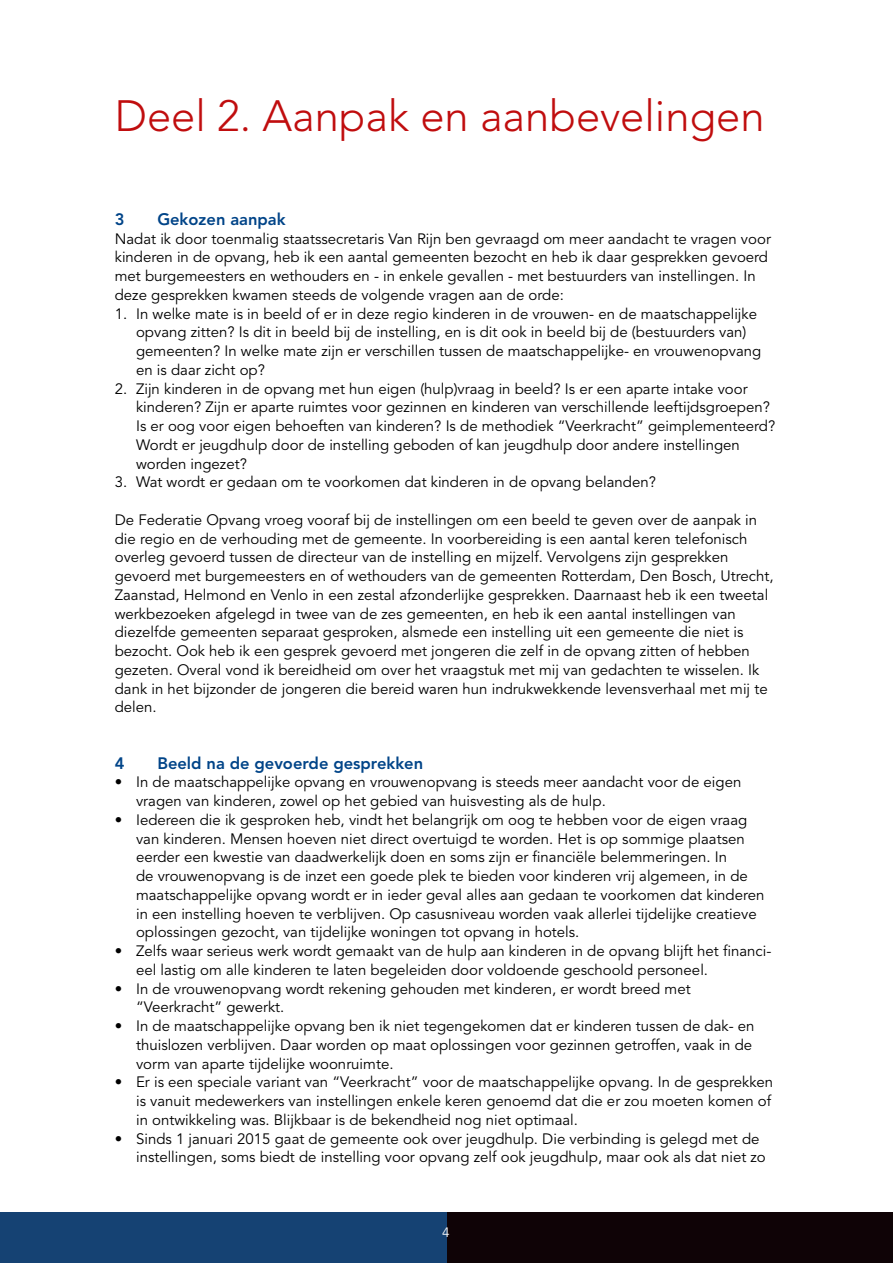
<style>
.page{position:relative;width:893px;height:1263px;background:#fff}
.page>*{position:absolute;margin:0;border:0;box-sizing:border-box;transform-origin:0 0}
.t1{font:300 43.5px "Avenir LT Std";color:#c00d0e}
.t2{font:800 16.5px "Avenir LT Std";color:#048}
.t3{font:15px/18.8px "Avenir LT Std";color:#000}
.t4{font:13.5px "Avenir LT Std";color:#fff}
</style>
<div class="page">
<div style="left:0;top:1212px;width:893px;height:51px;background:#154273"></div>
<div style="left:448px;top:1212px;width:445px;height:51px;background:#0f0306"></div>
<p class="t1" style="left:115px;top:91px;width:651px">Deel 2. Aanpak en aanbevelingen</p>
<p class="t2" style="left:115px;top:209px;width:11px">3</p>
<p class="t2" style="left:157px;top:209px;width:130px">Gekozen aanpak</p>
<p class="t3" style="left:115px;top:229px;width:658px">Nadat ik door toenmalig staatssecretaris Van Rijn ben gevraagd om meer aandacht te vragen voor kinderen in de opvang, heb ik een aantal gemeenten bezocht en heb ik daar gesprekken gevoerd met burgemeesters en wethouders en - in enkele gevallen - met bestuurders van instellingen. In deze gesprekken kwamen steeds de volgende vragen aan de orde:</p>
<p class="t3" style="left:136px;top:304px;width:627px;text-indent:-21px">1. In welke mate is in beeld of er in deze regio kinderen in de vrouwen- en de maatschappelijke opvang zitten? Is dit in beeld bij de instelling, en is dit ook in beeld bij de (bestuurders van) gemeenten? In welke mate zijn er verschillen tussen de maatschappelijke- en vrouwenopvang en is daar zicht op?</p>
<p class="t3" style="left:136px;top:379px;width:641px;text-indent:-21px">2. Zijn kinderen in de opvang met hun eigen (hulp)vraag in beeld? Is er een aparte intake voor kinderen? Zijn er aparte ruimtes voor gezinnen en kinderen van verschillende leeftijdsgroepen?<br>Is er oog voor eigen behoeften van kinderen? Is de methodiek “Veerkracht” geimplementeerd?<br>Wordt er jeugdhulp door de instelling geboden of kan jeugdhulp door andere instellingen worden ingezet?</p>
<p class="t3" style="left:115px;top:473px;width:543px">3. Wat wordt er gedaan om te voorkomen dat kinderen in de opvang belanden?</p>
<p class="t3" style="left:115px;top:511px;width:660px">De Federatie Opvang vroeg vooraf bij de instellingen om een beeld te geven over de aanpak in die regio en de verhouding met de gemeente. In voorbereiding is een aantal keren telefonisch overleg gevoerd tussen de directeur van de instelling en mijzelf. Vervolgens zijn gesprekken gevoerd met burgemeesters en of wethouders van de gemeenten Rotterdam, Den Bosch, Utrecht, Zaanstad, Helmond en Venlo in een zestal afzonderlijke gesprekken. Daarnaast heb ik een tweetal werkbezoeken afgelegd in twee van de zes gemeenten, en heb ik een aantal instellingen van diezelfde gemeenten separaat gesproken, alsmede een instelling uit een gemeente die niet is bezocht. Ook heb ik een gesprek gevoerd met jongeren die zelf in de opvang zitten of hebben gezeten. Overal vond ik bereidheid om over het vraagstuk met mij van gedachten te wisselen. Ik dank in het bijzonder de jongeren die bereid waren hun indrukwekkende levensverhaal met mij te delen.</p>
<p class="t2" style="left:115px;top:753px;width:11px">4</p>
<p class="t2" style="left:157px;top:753px;width:267px">Beeld na de gevoerde gesprekken</p>
<p class="t3" style="left:136px;top:773px;width:607px;text-indent:-21px">• In de maatschappelijke opvang en vrouwenopvang is steeds meer aandacht voor de eigen vragen van kinderen, zowel op het gebied van huisvesting als de hulp.</p>
<p class="t3" style="left:136px;top:811px;width:630px;text-indent:-21px">• Iedereen die ik gesproken heb, vindt het belangrijk om oog te hebben voor de eigen vraag van kinderen. Mensen hoeven niet direct overtuigd te worden. Het is op sommige plaatsen eerder een kwestie van daadwerkelijk doen en soms zijn er financiële belemmeringen. In<br>de vrouwenopvang is de inzet een goede plek te bieden voor kinderen vrij algemeen, in de maatschappelijke opvang wordt er in ieder geval alles aan gedaan te voorkomen dat kinderen in een instelling hoeven te verblijven. Op casusniveau worden vaak allerlei tijdelijke creatieve oplossingen gezocht, van tijdelijke woningen tot opvang in hotels.</p>
<p class="t3" style="left:136px;top:942px;width:637px;text-indent:-21px">• Zelfs waar serieus werk wordt gemaakt van de hulp aan kinderen in de opvang blijft het financi&shy;eel lastig om alle kinderen te laten begeleiden door voldoende geschoold personeel.</p>
<p class="t3" style="left:136px;top:979px;width:556px;text-indent:-21px">• In de vrouwenopvang wordt rekening gehouden met kinderen, er wordt breed met “Veerkracht” gewerkt.</p>
<p class="t3" style="left:136px;top:1017px;width:620px;text-indent:-21px">• In de maatschappelijke opvang ben ik niet tegengekomen dat er kinderen tussen de dak- en thuislozen verblijven. Daar worden op maat oplossingen voor gezinnen getroffen, vaak in de vorm van aparte tijdelijke woonruimte.</p>
<p class="t3" style="left:136px;top:1073px;width:639px;text-indent:-21px">• Er is een speciale variant van “Veerkracht” voor de maatschappelijke opvang. In de gesprekken is vanuit medewerkers van instellingen enkele keren genoemd dat die er zou moeten komen of in ontwikkeling was. Blijkbaar is de bekendheid nog niet optimaal.</p>
<p class="t3" style="left:136px;top:1129px;width:631px;text-indent:-21px">• Sinds 1 januari 2015 gaat de gemeente ook over jeugdhulp. Die verbinding is gelegd met de instellingen, soms biedt de instelling voor opvang zelf ook jeugdhulp, maar ook als dat niet zo</p>
<p class="t4" style="left:442px;top:1225px;width:9px">4</p>
</div>
